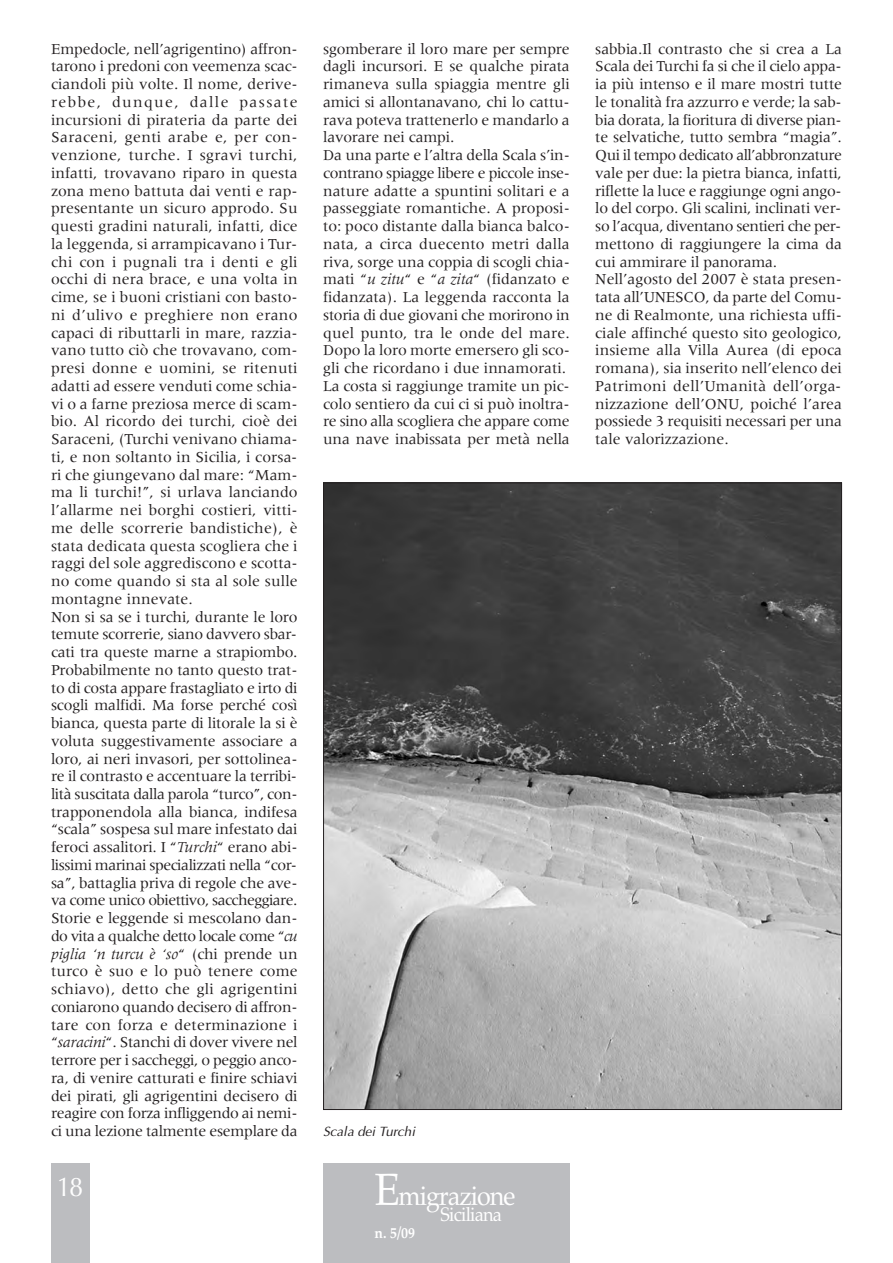
<style>
.page{position:relative;width:893px;height:1263px;background:#fff}
.page>*{position:absolute;margin:0;border:0;box-sizing:border-box;transform-origin:0 0}
.t1{font:27px "Palatino";letter-spacing:-.04em;color:#fff;scale:.93 1}
.t2{font:27px "Optima";color:#fff;scale:.94 1}
.t3{font:19.5px "Palatino";letter-spacing:-.04em;color:#fff;scale:.93 1}
.t4{font:15.75px/17.7px "Meridien";letter-spacing:-.01em;color:#231f20}
.t5{font:700 15px "Palatino";color:#fff;scale:.93 1}
.t6{font:italic 13.5px "Optima";letter-spacing:-.005em;color:#231f20}
.s1{font-style:italic}
.s2{font-size:45px}
</style>
<div class="page">
<div style="left:51px;top:1163px;width:38px;height:100px;background:#bcbdc0"></div>
<div style="left:323px;top:1163px;width:247px;height:100px;background:#bcbdc0"></div>
<img style="left:325px;top:485px;width:515px;height:623px">
<p class="t4" style="left:51px;top:41px;width:248px">Empedocle, nell’agrigentino) affron&shy;tarono i predoni con veemenza scac&shy;ciandoli più volte. Il nome, derive&shy;rebbe, dunque, dalle passate incursioni di pirateria da parte dei Saraceni, genti arabe e, per con&shy;venzione, turche. I sgravi turchi, infatti, trovavano riparo in questa zona meno battuta dai venti e rap&shy;presentante un sicuro approdo. Su questi gradini naturali, infatti, dice la leggenda, si arrampicavano i Tur&shy;chi con i pugnali tra i denti e gli occhi di nera brace, e una volta in cime, se i buoni cristiani con basto&shy;ni d’ulivo e preghiere non erano capaci di ributtarli in mare, razzia&shy;vano tutto ciò che trovavano, com&shy;presi donne e uomini, se ritenuti adatti ad essere venduti come schia&shy;vi o a farne preziosa merce di scam&shy;bio. Al ricordo dei turchi, cioè dei Saraceni, (Turchi venivano chiama&shy;ti, e non soltanto in Sicilia, i corsa&shy;ri che giungevano dal mare: “Mam&shy;ma li turchi!”, si urlava lanciando l’allarme nei borghi costieri, vitti&shy;me delle scorrerie bandistiche), è stata dedicata questa scogliera che i raggi del sole aggrediscono e scotta&shy;no come quando si sta al sole sulle montagne innevate.<br>Non si sa se i turchi, durante le loro temute scorrerie, siano davvero sbar&shy;cati tra queste marne a strapiombo.<br>Probabilmente no tanto questo trat&shy;to di costa appare frastagliato e irto di scogli malfidi. Ma forse perché così bianca, questa parte di litorale la si è voluta suggestivamente associare a loro, ai neri invasori, per sottolinea&shy;re il contrasto e accentuare la terribi&shy;lità suscitata dalla parola “turco”, con&shy;trapponendola alla bianca, indifesa “scala” sospesa sul mare infestato dai feroci assalitori. I “<span class="s1">Turchi</span>“ erano abi&shy;lissimi marinai specializzati nella “cor&shy;sa”, battaglia priva di regole che ave&shy;va come unico obiettivo, saccheggiare.<br>Storie e leggende si mescolano dan&shy;do vita a qualche detto locale come “<span class="s1">cu piglia ‘n turcu è ‘so</span>“ (chi prende un turco è suo e lo può tenere come schiavo), detto che gli agrigentini coniarono quando decisero di affron&shy;tare con forza e determinazione i “<span class="s1">saracini</span>“. Stanchi di dover vivere nel terrore per i saccheggi, o peggio anco&shy;ra, di venire catturati e finire schiavi dei pirati, gli agrigentini decisero di reagire con forza infliggendo ai nemi&shy;ci una lezione talmente esemplare da</p>
<p class="t4" style="left:323px;top:41px;width:248px">sgomberare il loro mare per sempre dagli incursori. E se qualche pirata rimaneva sulla spiaggia mentre gli amici si allontanavano, chi lo cattu&shy;rava poteva trattenerlo e mandarlo a lavorare nei campi.<br>Da una parte e l’altra della Scala s’in&shy;contrano spiagge libere e piccole inse&shy;nature adatte a spuntini solitari e a passeggiate romantiche. A proposi&shy;to: poco distante dalla bianca balco&shy;nata, a circa duecento metri dalla riva, sorge una coppia di scogli chia&shy;mati “<span class="s1">u zitu</span>“ e “<span class="s1">a zita</span>“ (fidanzato e fidanzata). La leggenda racconta la storia di due giovani che morirono in quel punto, tra le onde del mare.<br>Dopo la loro morte emersero gli sco&shy;gli che ricordano i due innamorati.<br>La costa si raggiunge tramite un pic&shy;colo sentiero da cui ci si può inoltra&shy;re sino alla scogliera che appare come una nave inabissata per metà nella</p>
<p class="t4" style="left:595px;top:41px;width:248px">sabbia.Il contrasto che si crea a La Scala dei Turchi fa si che il cielo appa&shy;ia più intenso e il mare mostri tutte le tonalità fra azzurro e verde; la sab&shy;bia dorata, la fioritura di diverse pian&shy;te selvatiche, tutto sembra “magia”.<br>Qui il tempo dedicato all’abbronzature vale per due: la pietra bianca, infatti, riflette la luce e raggiunge ogni ango&shy;lo del corpo. Gli scalini, inclinati ver&shy;so l’acqua, diventano sentieri che per&shy;mettono di raggiungere la cima da cui ammirare il panorama.<br>Nell’agosto del 2007 è stata presen&shy;tata all’UNESCO, da parte del Comu&shy;ne di Realmonte, una richiesta uffi&shy;ciale affinché questo sito geologico, insieme alla Villa Aurea (di epoca romana), sia inserito nell’elenco dei Patrimoni dell’Umanità dell’orga&shy;nizzazione dell’ONU, poiché l’area possiede 3 requisiti necessari per una tale valorizzazione.</p>
<p class="t2" style="left:57px;top:1171px;width:30px">18</p>
<p class="t1" style="left:375px;top:1180px;width:153px"><span class="s2">E</span>migrazione</p>
<p class="t6" style="left:323px;top:1123px;width:93px">Scala dei Turchi</p>
<p class="t3" style="left:440px;top:1203px;width:68px">Siciliana</p>
<p class="t5" style="left:375px;top:1224px;width:45px">n. 5/09</p>
</div>
